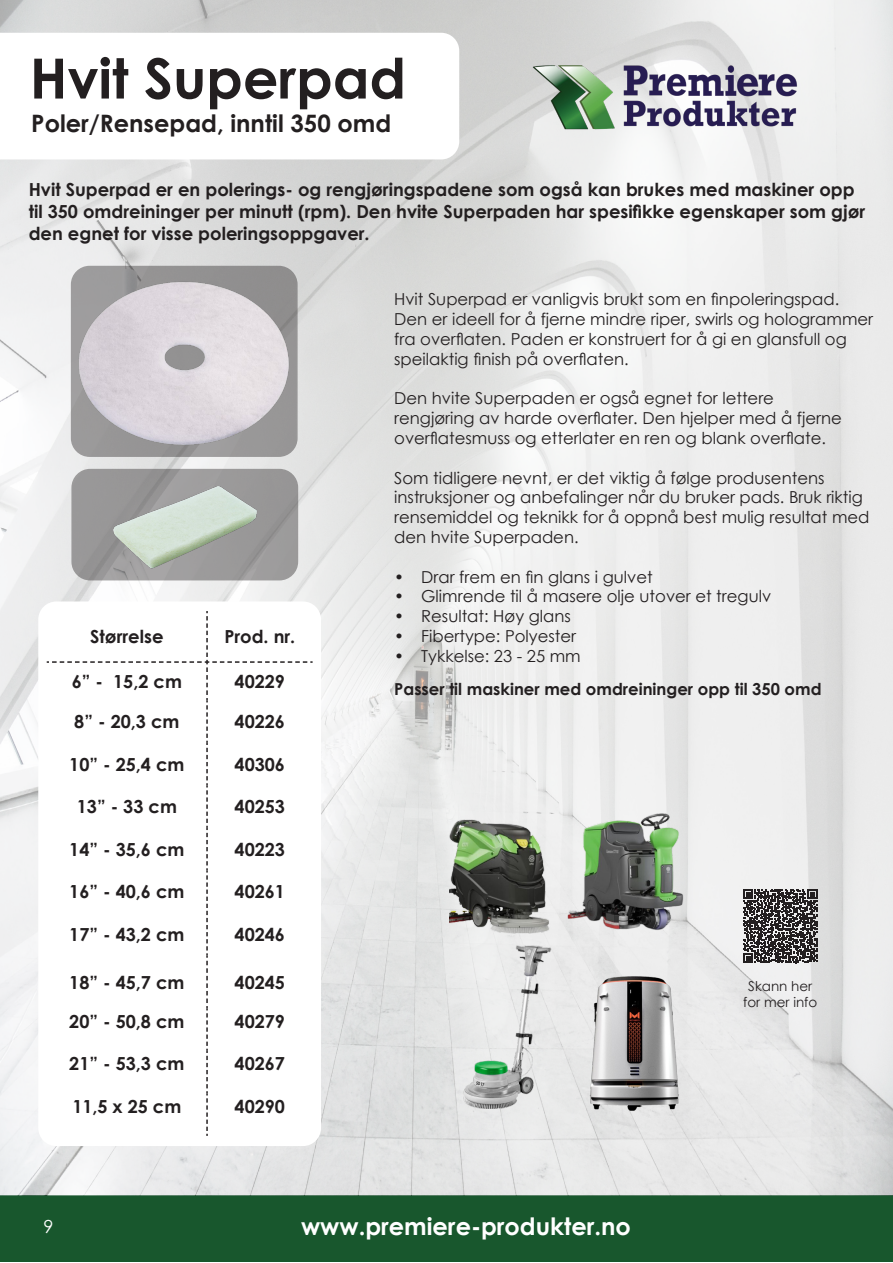
<style>
.page{position:relative;width:893px;height:1263px;background:#fff}
.page>*{position:absolute;margin:0;border:0;box-sizing:border-box;transform-origin:0 0}
.t1{font:700 55.5px "Century Gothic";color:#231f20}
.t2{font:700 24px "Century Gothic";color:#231f20}
.t3{font:700 24px "Century Gothic";color:#fff}
.t4{font:700 18px/21.6px "Century Gothic";color:#231f20}
.t5{font:18px "Century Gothic";color:#fff}
.t6{font:16.5px/19.8px "Century Gothic";color:#231f20}
.t7{font:700 16.5px "Century Gothic";color:#231f20}
.t8{font:13.5px "Century Gothic";color:#231f20}
</style>
<div class="page">
<div style="left:0;top:1195px;width:893px;height:67px;background:#18572d"></div>
<img style="left:0;top:0;width:893px;height:1195px">
<svg style="left:0;top:33px;width:459px;height:126px"></svg>
<div style="left:38px;top:601px;width:283px;height:545px;background:#fff;border-radius:18px"></div>
<svg style="left:47px;top:611px;width:266px;height:525px"></svg>
<div style="left:72px;top:266px;width:225px;height:190px;background:#979596;border-radius:18px"></div>
<div style="left:71px;top:266px;width:227px;height:191px;border:2px solid #231f20;border-radius:18px"></div>
<svg style="left:743px;top:889px;width:74px;height:74px"></svg>
<img style="left:529px;top:62px;width:282px;height:73px">
<img style="left:75px;top:239px;width:218px;height:212px">
<img style="left:450px;top:948px;width:114px;height:160px">
<img style="left:577px;top:1001px;width:112px;height:120px">
<img style="left:450px;top:724px;width:157px;height:224px">
<img style="left:558px;top:752px;width:179px;height:249px">
<div style="left:72px;top:470px;width:225px;height:110px;background:#999898;border-radius:18px"></div>
<div style="left:71px;top:469px;width:227px;height:111px;border:2px solid #231f20;border-radius:18px"></div>
<img style="left:105px;top:480px;width:160px;height:94px">
<p class="t1" style="left:30px;top:36px;width:378px">Hvit Superpad</p>
<p class="t2" style="left:31px;top:105px;width:361px">Poler/Rensepad, inntil 350 omd</p>
<p class="t4" style="left:29px;top:178px;width:838px">Hvit Superpad er en polerings- og rengjøringspadene som også kan brukes med maskiner opp til 350 omdreininger per minutt (rpm). Den hvite Superpaden har spesifikke egenskaper som gjør den egnet for visse poleringsoppgaver.</p>
<p class="t4" style="left:90px;top:625px;width:75px">Størrelse</p>
<p class="t4" style="left:224px;top:625px;width:72px">Prod. nr.</p>
<p class="t4" style="left:72px;top:670px;width:112px">6” - 15,2 cm</p>
<p class="t4" style="left:235px;top:670px;width:52px">40229</p>
<p class="t4" style="left:74px;top:710px;width:107px">8” - 20,3 cm</p>
<p class="t4" style="left:235px;top:710px;width:52px">40226</p>
<p class="t4" style="left:69px;top:753px;width:117px">10” - 25,4 cm</p>
<p class="t4" style="left:235px;top:753px;width:52px">40306</p>
<p class="t4" style="left:77px;top:795px;width:102px">13” - 33 cm</p>
<p class="t4" style="left:235px;top:795px;width:52px">40253</p>
<p class="t4" style="left:69px;top:838px;width:117px">14” - 35,6 cm</p>
<p class="t4" style="left:235px;top:838px;width:52px">40223</p>
<p class="t4" style="left:69px;top:880px;width:117px">16” - 40,6 cm</p>
<p class="t4" style="left:235px;top:880px;width:52px">40261</p>
<p class="t4" style="left:69px;top:923px;width:117px">17” - 43,2 cm</p>
<p class="t4" style="left:235px;top:923px;width:52px">40246</p>
<p class="t4" style="left:69px;top:970px;width:117px">18” - 45,7 cm</p>
<p class="t4" style="left:235px;top:970px;width:52px">40245</p>
<p class="t4" style="left:69px;top:1010px;width:117px">20” - 50,8 cm</p>
<p class="t4" style="left:235px;top:1010px;width:52px">40279</p>
<p class="t4" style="left:69px;top:1052px;width:117px">21” - 53,3 cm</p>
<p class="t4" style="left:235px;top:1052px;width:52px">40267</p>
<p class="t4" style="left:72px;top:1095px;width:111px">11,5 x 25 cm</p>
<p class="t4" style="left:235px;top:1095px;width:52px">40290</p>
<p class="t6" style="left:394px;top:289px;width:480px">Hvit Superpad er vanligvis brukt som en finpoleringspad.<br>Den er ideell for å fjerne mindre riper, swirls og hologrammer fra overflaten. Paden er konstruert for å gi en glansfull og speilaktig finish på overflaten.</p>
<p class="t6" style="left:394px;top:388px;width:381px">Den hvite Superpaden er også egnet for lettere</p>
<p class="t6" style="left:394px;top:408px;width:449px">rengjøring av harde overflater. Den hjelper med å fjerne overflatesmuss og etterlater en ren og blank overflate.</p>
<p class="t6" style="left:394px;top:467px;width:477px">Som tidligere nevnt, er det viktig å følge produsentens instruksjoner og anbefalinger når du bruker pads. Bruk riktig rensemiddel og teknikk for å oppnå best mulig resultat med den hvite Superpaden.</p>
<p class="t6" style="left:394px;top:566px;width:260px">• Drar frem en fin glans i gulvet</p>
<p class="t6" style="left:394px;top:586px;width:378px">• Glimrende til å masere olje utover et tregulv</p>
<p class="t6" style="left:394px;top:606px;width:178px">• Resultat: Høy glans</p>
<p class="t6" style="left:394px;top:626px;width:183px">• Fibertype: Polyester</p>
<p class="t6" style="left:394px;top:646px;width:188px">• Tykkelse: 23 - 25 mm</p>
<p class="t7" style="left:394px;top:677px;width:429px">Passer til maskiner med omdreininger opp til 350 omd</p>
<p class="t8" style="left:748px;top:976px;width:66px">Skann her</p>
<p class="t8" style="left:743px;top:992px;width:76px">for mer info</p>
<p class="t5" style="left:43px;top:1214px;width:11px">9</p>
<h2 class="t3" style="left:301px;top:1208px;width:331px">www.premiere-produkter.no</h2>
</div>
